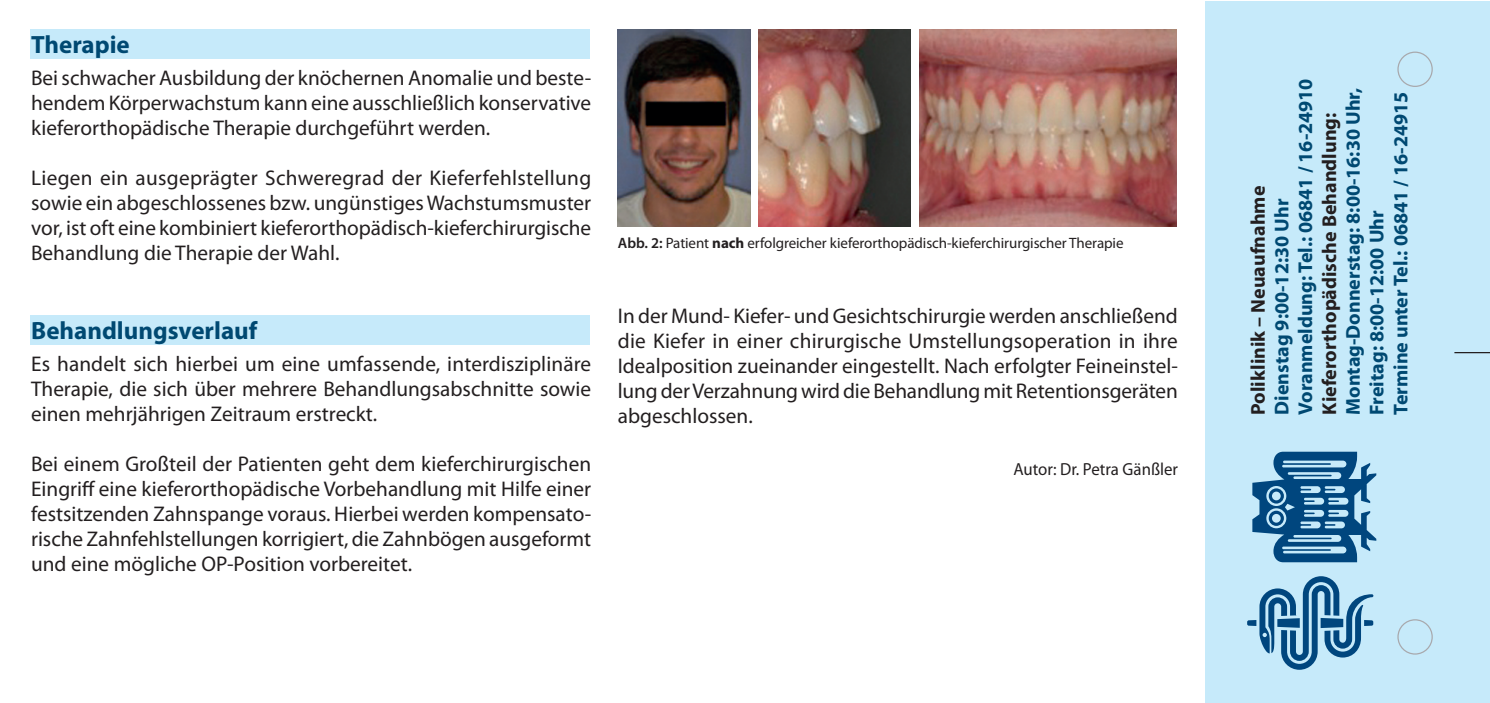
<style>
.page{position:relative;width:1490px;height:703px;background:#fff}
.page>*{position:absolute;margin:0;border:0;box-sizing:border-box;transform-origin:0 0}
.t1{font:700 25px "Myriad Pro";color:#004972}
.t2{font:21.25px/25px "Myriad Pro";color:#231f20;text-align:justify}
.t3{font:700 20px/23.8px "Myriad Pro";color:#004972}
.t4{font:700 20px "Myriad Pro";color:#231f20}
.t5{font:17.5px "Myriad Pro";color:#231f20;scale:.96 1}
.t6{font:15px "Myriad Pro";letter-spacing:-.005em;color:#231f20}
.s1{font-weight:600}
.s2{font-weight:700}
</style>
<div class="page">
<div style="left:1205px;top:1px;width:284px;height:701px;background:#c6eafa"></div>
<img style="left:618px;top:30px;width:132px;height:196px">
<img style="left:758px;top:30px;width:152px;height:196px">
<img style="left:919px;top:30px;width:257px;height:196px">
<div style="left:30px;top:30px;width:559px;height:29px;background:#c6eafa"></div>
<div style="left:30px;top:315px;width:559px;height:30px;background:#c6eafa"></div>
<hr style="left:1454px;top:352px;width:35px;height:1px;background:#231f20">
<div style="left:1397px;top:52px;width:35px;height:35px;border:1px solid #a8a9ad;border-radius:50%"></div>
<div style="left:1397px;top:618px;width:35px;height:36px;border:1px solid #a8a9ad;border-radius:50%"></div>
<svg style="left:1252px;top:451px;width:124px;height:111px"></svg>
<svg style="left:1247px;top:576px;width:126px;height:93px"></svg>
<p class="t1" style="left:31px;top:35px;width:100px">Therapie</p>
<p class="t2" style="left:31px;top:67px;width:561px">Bei schwacher Ausbildung der knöchernen Anomalie und beste&shy;hendem Körperwachstum kann eine ausschließlich konservative kieferorthopädische Therapie durchgeführt werden.</p>
<p class="t2" style="left:31px;top:167px;width:561px">Liegen ein ausgeprägter Schweregrad der Kieferfehlstellung sowie ein abgeschlossenes bzw. ungünstiges Wachstumsmuster vor, ist oft eine kombiniert kieferorthopädisch-kieferchirurgische Behandlung die Therapie der Wahl.</p>
<p class="t1" style="left:31px;top:320px;width:228px">Behandlungsverlauf</p>
<p class="t2" style="left:31px;top:353px;width:561px">Es handelt sich hierbei um eine umfassende, interdisziplinäre Therapie, die sich über mehrere Behandlungsabschnitte sowie einen mehrjährigen Zeitraum erstreckt.</p>
<p class="t2" style="left:31px;top:453px;width:561px">Bei einem Großteil der Patienten geht dem kieferchirurgischen Eingriff eine kieferorthopädische Vorbehandlung mit Hilfe einer festsitzenden Zahnspange voraus. Hierbei werden kompensato&shy;rische Zahnfehlstellungen korrigiert, die Zahnbögen ausgeformt und eine mögliche OP-Position vorbereitet.</p>
<p class="t6" style="left:618px;top:237px;width:507px"><span class="s1">Abb. 2:</span> Patient <span class="s2">nach</span> erfolgreicher kieferorthopädisch-kieferchirurgischer Therapie</p>
<p class="t2" style="left:618px;top:305px;width:561px">In der Mund- Kiefer- und Gesichtschirurgie werden anschließend die Kiefer in einer chirurgische Umstellungsoperation in ihre Idealposition zueinander eingestellt. Nach erfolgter Feineinstel&shy;lung der Verzahnung wird die Behandlung mit Retentionsgeräten abgeschlossen.</p>
<p class="t5" style="left:1013px;top:462px;width:173px">Autor: Dr. Petra Gänßler</p>
<p class="t4" style="left:1250px;top:414px;width:230px;rotate:-90deg">Poliklinik – Neuaufnahme</p>
<p class="t3" style="left:1271px;top:414px;width:337px;rotate:-90deg">Dienstag 9:00-12:30 Uhr<br>Voranmeldung: Tel.: 06841 / 16-24910</p>
<p class="t3" style="left:1343px;top:414px;width:328px;rotate:-90deg">Montag-Donnerstag: 8:00-16:30 Uhr,<br>Freitag: 8:00-12:00 Uhr<br>Termine unter Tel.: 06841 / 16-24915</p>
<p class="t4" style="left:1321px;top:414px;width:303px;rotate:-90deg">Kieferorthopädische Behandlung:</p>
</div>
